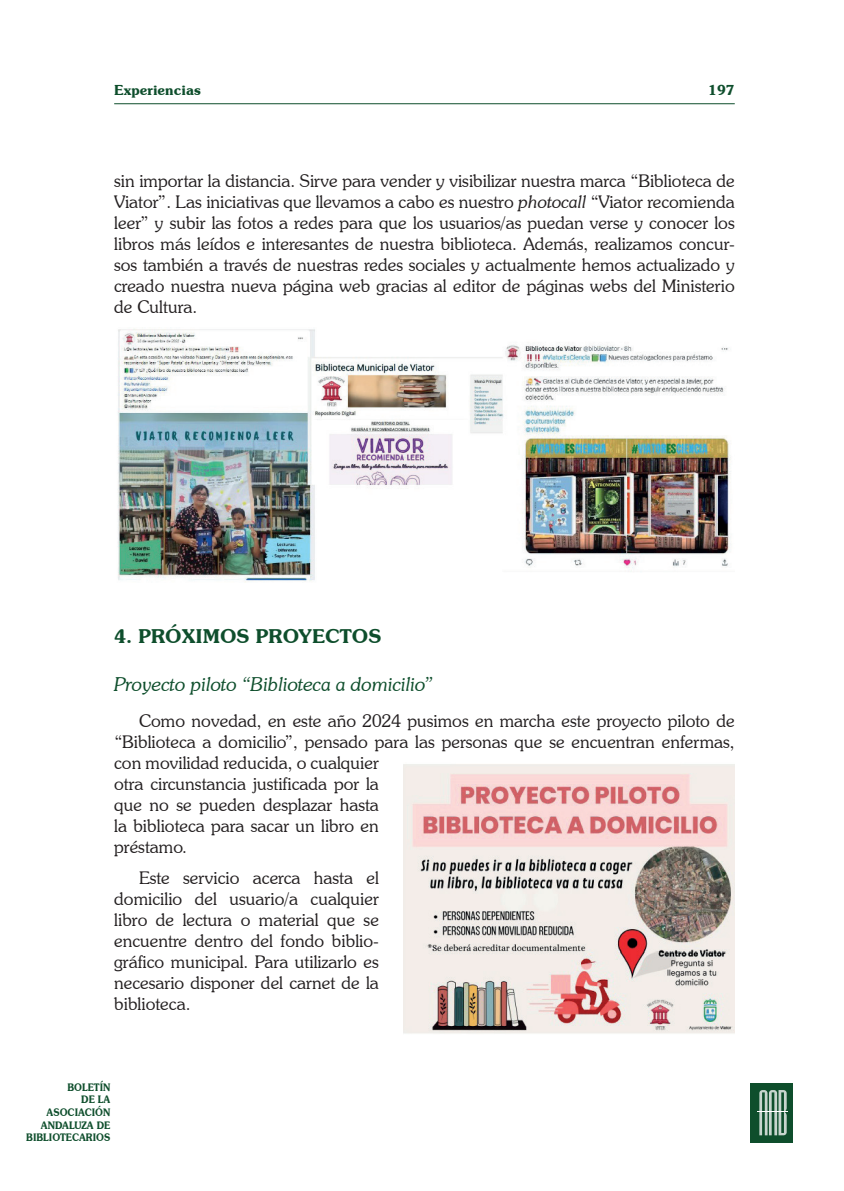
<style>
.page{position:relative;width:844px;height:1191px;background:#fff}
.page>*{position:absolute;margin:0;border:0;box-sizing:border-box;transform-origin:0 0}
.t1{font:italic 300 19.25px "Souvenir IT Cby BT";color:#0e4e2c}
.t2{font:600 19.25px "Souvenir IT Cby BT";color:#0e4e2c}
.t3{font:300 17.5px/21px "Souvenir IT Cby BT";color:#231f20;text-align:justify}
.t4{font:600 14px "Souvenir IT Cby BT";color:#0e4e2c}
.t5{font:600 10.5px/12.6px "Souvenir IT Cby BT";color:#0e4e2c;text-align:right;scale:.88 1}
.s1{font-style:italic}
</style>
<div class="page">
<div style="left:750px;top:1083px;width:42px;height:59px;background:#0e4e2c"></div>
<svg style="left:759px;top:1090px;width:27px;height:45px"></svg>
<hr style="left:756px;top:1111px;width:31px;height:1px;background:#fff">
<hr style="left:114px;top:103px;width:620px;height:1px;background:#0e4e2c">
<img style="left:118px;top:329px;width:613px;height:254px">
<img style="left:403px;top:764px;width:331px;height:270px">
<p class="t4" style="left:114px;top:81px;width:88px">Experiencias</p>
<p class="t4" style="left:708px;top:81px;width:28px">197</p>
<p class="t3" style="left:114px;top:170px;width:622px">sin importar la distancia. Sirve para vender y visibilizar nuestra marca “Biblioteca de Viator”. Las iniciativas que llevamos a cabo es nuestro <span class="s1">photocall</span> “Viator recomienda leer” y subir las fotos a redes para que los usuarios/as puedan verse y conocer los libros más leídos e interesantes de nuestra biblioteca. Además, realizamos concur&shy;sos también a través de nuestras redes sociales y actualmente hemos actualizado y creado nuestra nueva página web gracias al editor de páginas webs del Ministerio de Cultura.</p>
<p class="t2" style="left:114px;top:624px;width:269px">4. PRÓXIMOS PROYECTOS</p>
<p class="t1" style="left:114px;top:672px;width:320px">Proyecto piloto “Biblioteca a domicilio”</p>
<p class="t3" style="left:114px;top:710px;width:622px;text-align:left;text-indent:25px">Como novedad, en este año 2024 pusimos en marcha este proyecto piloto de “Biblioteca a domicilio”, pensado para las personas que se encuentran enfermas, con movilidad reducida, o cualquier<br>otra circunstancia justificada por la<br>que no se pueden desplazar hasta<br>la biblioteca para sacar un libro en<br>préstamo.</p>
<p class="t3" style="left:114px;top:867px;width:266px;text-indent:25px">Este servicio acerca hasta el domicilio del usuario/a cualquier libro de lectura o material que se encuentre dentro del fondo biblio&shy;gráfico municipal. Para utilizarlo es necesario disponer del carnet de la biblioteca.</p>
<p class="t5" style="left:26px;top:1080px;width:97px">BOLETÍN<br>DE LA<br>ASOCIACIÓN<br>ANDALUZA DE<br>BIBLIOTECARIOS</p>
</div>
